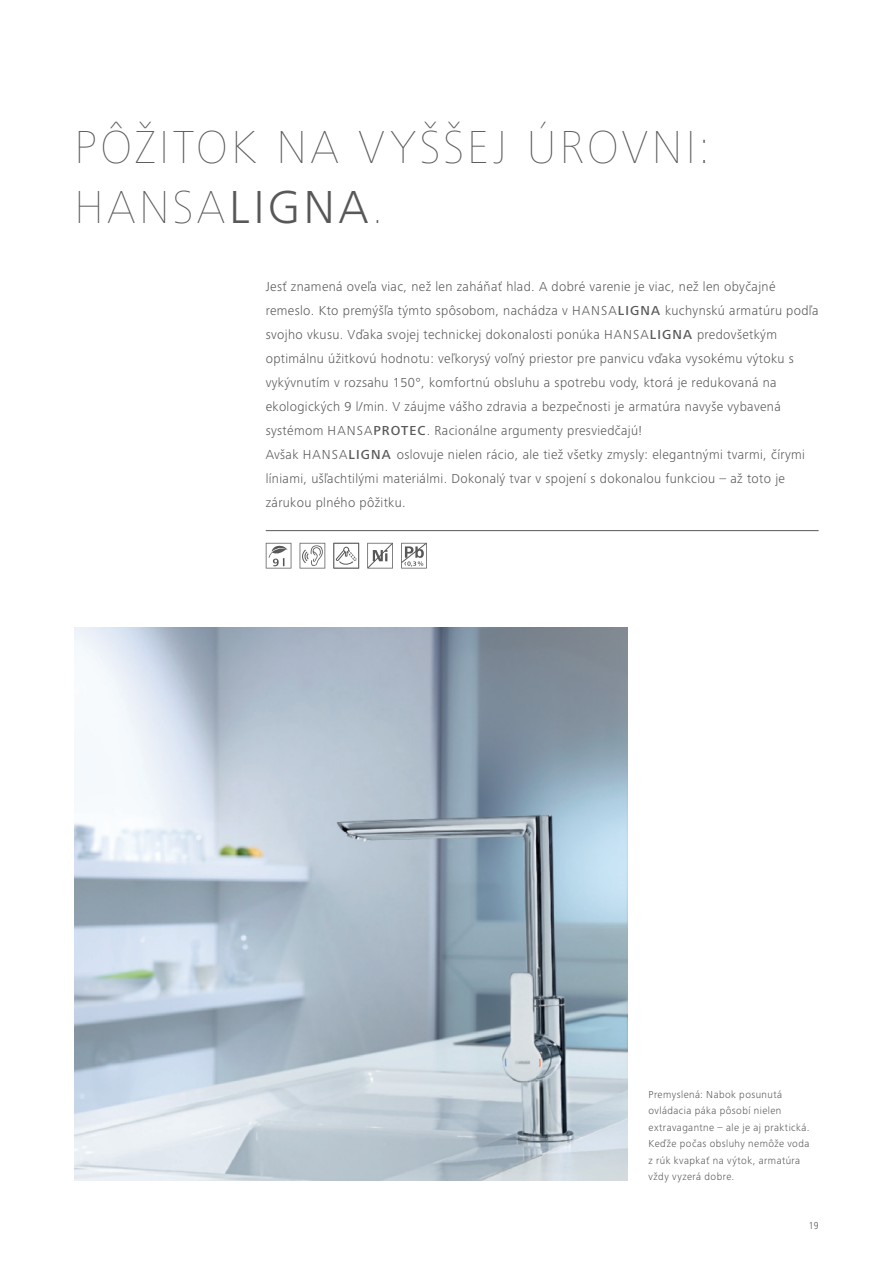
<style>
.page{position:relative;width:893px;height:1263px;background:#fff}
.page>*{position:absolute;margin:0;border:0;box-sizing:border-box;transform-origin:0 0}
.t1{font:900 48px/60px "Frutiger Next LTW1 G";letter-spacing:.07em;color:#57585a}
.t2{font:300 13.5px/24px "Frutiger Next LTW1 G";letter-spacing:.025em;color:#57585a}
.t3{font:300 10.5px/16.5px "Frutiger Next LTW1 G";letter-spacing:.04em;color:#57585a}
.t4{font:300 condensed 10.5px "Frutiger Next LTW1 G";color:#57585a}
.s1{font-weight:300}
.s2{font-weight:500}
</style>
<div class="page">
<img style="left:74px;top:627px;width:553px;height:553px">
<hr style="left:266px;top:530px;width:552px;height:1px;background:#57585a">
<svg style="left:266px;top:543px;width:25px;height:25px"></svg>
<svg style="left:300px;top:543px;width:25px;height:25px"></svg>
<svg style="left:333px;top:543px;width:26px;height:25px"></svg>
<svg style="left:367px;top:542px;width:26px;height:27px"></svg>
<svg style="left:401px;top:542px;width:26px;height:26px"></svg>
<h1 class="t1" style="left:74px;top:117px;width:637px">PÔŽITOK NA VYŠŠEJ ÚROVNI:<br>HANSA<span class="s1">LIGNA</span>.</h1>
<p class="t2" style="left:266px;top:274px;width:554px">Jesť znamená oveľa viac, než len zaháňať hlad. A dobré varenie je viac, než len obyčajné remeslo. Kto premýšľa týmto spôsobom, nachádza v HANSA<span class="s2">LIGNA</span> kuchynskú armatúru podľa svojho vkusu. Vďaka svojej technickej dokonalosti ponúka HANSA<span class="s2">LIGNA</span> predovšetkým optimálnu úžitkovú hodnotu: veľkorysý voľný priestor pre panvicu vďaka vysokému výtoku s vykývnutím v rozsahu 150°, komfortnú obsluhu a spotrebu vody, ktorá je redukovaná na ekologických 9 l/min. V záujme vášho zdravia a bezpečnosti je armatúra navyše vybavená systémom HANSA<span class="s2">PROTEC</span>. Racionálne argumenty presviedčajú!<br>Avšak HANSA<span class="s2">LIGNA</span> oslovuje nielen rácio, ale tiež všetky zmysly: elegantnými tvarmi, čírymi líniami, ušľachtilými materiálmi. Dokonalý tvar v spojení s dokonalou funkciou – až toto je zárukou plného pôžitku.</p>
<p class="t3" style="left:648px;top:1086px;width:163px">Premyslená: Nabok posunutá ovládacia páka pôsobí nielen extravagantne – ale je aj praktická.<br>Keďže počas obsluhy nemôže voda z rúk kvapkať na výtok, armatúra vždy vyzerá dobre.</p>
<p class="t4" style="left:809px;top:1219px;width:11px">19</p>
</div>
